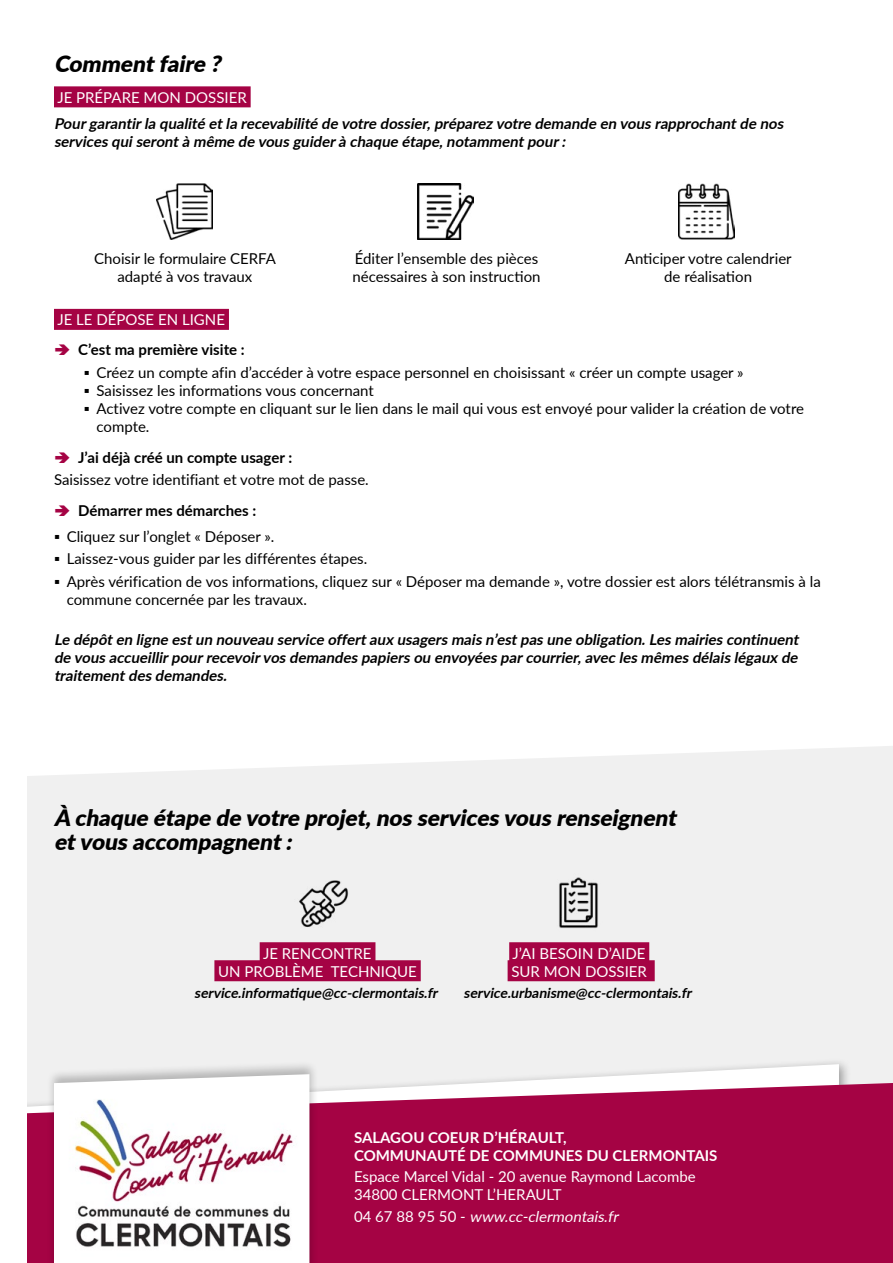
<style>
.page{position:relative;width:893px;height:1263px;background:#fff}
.page>*{position:absolute;margin:0;border:0;box-sizing:border-box;transform-origin:0 0}
.t1{font:italic 900 22.5px "Lato";color:#000}
.t2{font:15px/18px "Lato";color:#000}
.t3{font:italic 700 15px/18px "Lato";color:#000}
.Infos_pratiques{font:15px "Lato";color:#fff}
.t4{font:700 15px "Lato";color:#000}
.Infos_pratiques-2{font:700 15px "Lato";color:#fff}
.Infos_pratiques-3{font:italic 15px "Lato";color:#fff}
.t5{font:italic 700 13.95px "Lato";color:#000}
.s1{font-style:normal}
</style>
<div class="page">
<div style="left:27px;top:746px;width:866px;height:337px;background:#f0f0f0"></div>
<div style="left:54px;top:86px;width:197px;height:21px;background:#a50344"></div>
<div style="left:54px;top:309px;width:175px;height:21px;background:#a50344"></div>
<svg style="left:27px;top:1064px;width:812px;height:19px;fill:#f0f0f0"></svg>
<div style="left:27px;top:1083px;width:866px;height:180px;background:#a50344"></div>
<div style="left:47px;top:1060px;width:272px;height:203px;background:#000;opacity:.25"></div>
<svg style="left:54px;top:1074px;width:255px;height:189px"></svg>
<img style="left:58px;top:1087px;width:247px;height:175px">
<div style="left:260px;top:942px;width:115px;height:21px;background:#a50344"></div>
<div style="left:214px;top:960px;width:207px;height:21px;background:#a50344"></div>
<div style="left:509px;top:942px;width:140px;height:21px;background:#a50344"></div>
<div style="left:508px;top:960px;width:147px;height:21px;background:#a50344"></div>
<img style="left:294px;top:874px;width:58px;height:58px">
<img style="left:549px;top:873px;width:58px;height:58px">
<img style="left:156px;top:183px;width:56px;height:56px">
<img style="left:417px;top:183px;width:57px;height:56px">
<img style="left:679px;top:183px;width:56px;height:56px">
<p class="t1" style="left:54px;top:47px;width:174px">Commentfaire ?</p>
<p class="Infos_pratiques" style="left:57px;top:87px;width:191px">JE PRÉPARE MON DOSSIER</p>
<p class="t3" style="left:54px;top:114px;width:734px">Pourgarantirla qualité etla recevabilité de votre dossier,préparez votre demande en vousrapprochantde nos servicesquiserontà même de vousguiderà chaque étape,notammentpour:</p>
<p class="t2" style="left:94px;top:249px;width:183px">Choisir le formulaire CERFA</p>
<p class="t2" style="left:117px;top:267px;width:136px">adapté à vos travaux</p>
<p class="t2" style="left:355px;top:249px;width:185px">Éditer l’ensemble des pièces</p>
<p class="t2" style="left:352px;top:267px;width:190px">nécessaires à son instruction</p>
<p class="t2" style="left:625px;top:249px;width:168px">Anticiper votre calendrier</p>
<p class="t2" style="left:664px;top:267px;width:89px">de réalisation</p>
<p class="Infos_pratiques" style="left:57px;top:309px;width:169px">JE LE DÉPOSE EN LIGNE</p>
<p class="t4" style="left:78px;top:339px;width:168px">C’est ma première visite :</p>
<p class="t2" style="left:84px;top:363px;width:661px">▪ Créez un compte afin d’accéder à votre espace personnel en choisissant « créer un compte usager »</p>
<p class="t2" style="left:84px;top:381px;width:292px">▪ Saisissez les informations vous concernant</p>
<p class="t2" style="left:97px;top:399px;width:709px;text-indent:-13px">▪ Activez votre compte en cliquant sur le lien dans le mail qui vous est envoyé pour valider la création de votre compte.</p>
<p class="t4" style="left:78px;top:446px;width:215px">J’ai déjà créé un compte usager :</p>
<p class="t2" style="left:54px;top:470px;width:316px">Saisissez votre identifiant et votre mot de passe.</p>
<p class="t4" style="left:78px;top:499px;width:180px">Démarrer mes démarches :</p>
<p class="t2" style="left:54px;top:527px;width:222px">▪ Cliquez sur l’onglet « Déposer ».</p>
<p class="t2" style="left:54px;top:549px;width:315px">▪ Laissez-vous guider par les différentes étapes.</p>
<p class="t2" style="left:67px;top:571px;width:756px;text-indent:-13px">▪ Après vérification de vos informations, cliquez sur « Déposer ma demande », votre dossier est alors télétransmis à la commune concernée par les travaux.</p>
<p class="t3" style="left:54px;top:630px;width:750px;text-align:justify">Le dépôten ligne estun nouveau service offertaux usagersmaisn’estpasune obligation.Lesmairiescontinuent de vousaccueillirpourrecevoirvosdemandespapiersou envoyéesparcourrier,avec lesmêmesdélaislégaux de traitementdesdemandes.</p>
<p class="t1" style="left:54px;top:801px;width:629px">À chaque étape de votre projet,nosservicesvousrenseignent</p>
<p class="t1" style="left:54px;top:825px;width:245px">etvousaccompagnent:</p>
<p class="Infos_pratiques" style="left:263px;top:942px;width:110px">JE RENCONTRE</p>
<p class="Infos_pratiques" style="left:218px;top:960px;width:200px">UN PROBLÈME TECHNIQUE</p>
<p class="t5" style="left:194px;top:982px;width:248px">service.informatique@cc-clermontais.fr</p>
<p class="Infos_pratiques" style="left:513px;top:942px;width:134px">J’AI BESOIN D’AIDE</p>
<p class="Infos_pratiques" style="left:511px;top:960px;width:137px">SUR MON DOSSIER</p>
<p class="t5" style="left:464px;top:982px;width:233px">service.urbanisme@cc-clermontais.fr</p>
<p class="Infos_pratiques-2" style="left:354px;top:1127px;width:214px">SALAGOU COEUR D’HÉRAULT,</p>
<p class="Infos_pratiques-2" style="left:354px;top:1144px;width:365px">COMMUNAUTÉ DE COMMUNES DU CLERMONTAIS</p>
<p class="Infos_pratiques" style="left:354px;top:1166px;width:343px">Espace Marcel Vidal - 20 avenue Raymond Lacombe</p>
<p class="Infos_pratiques" style="left:354px;top:1184px;width:209px">34800 CLERMONT L’HERAULT</p>
<p class="Infos_pratiques-3" style="left:354px;top:1206px;width:269px"><span class="s1">04 6 7 8 8 9 5 5 0 -</span> www.cc-clermontais.fr</p>
</div>
